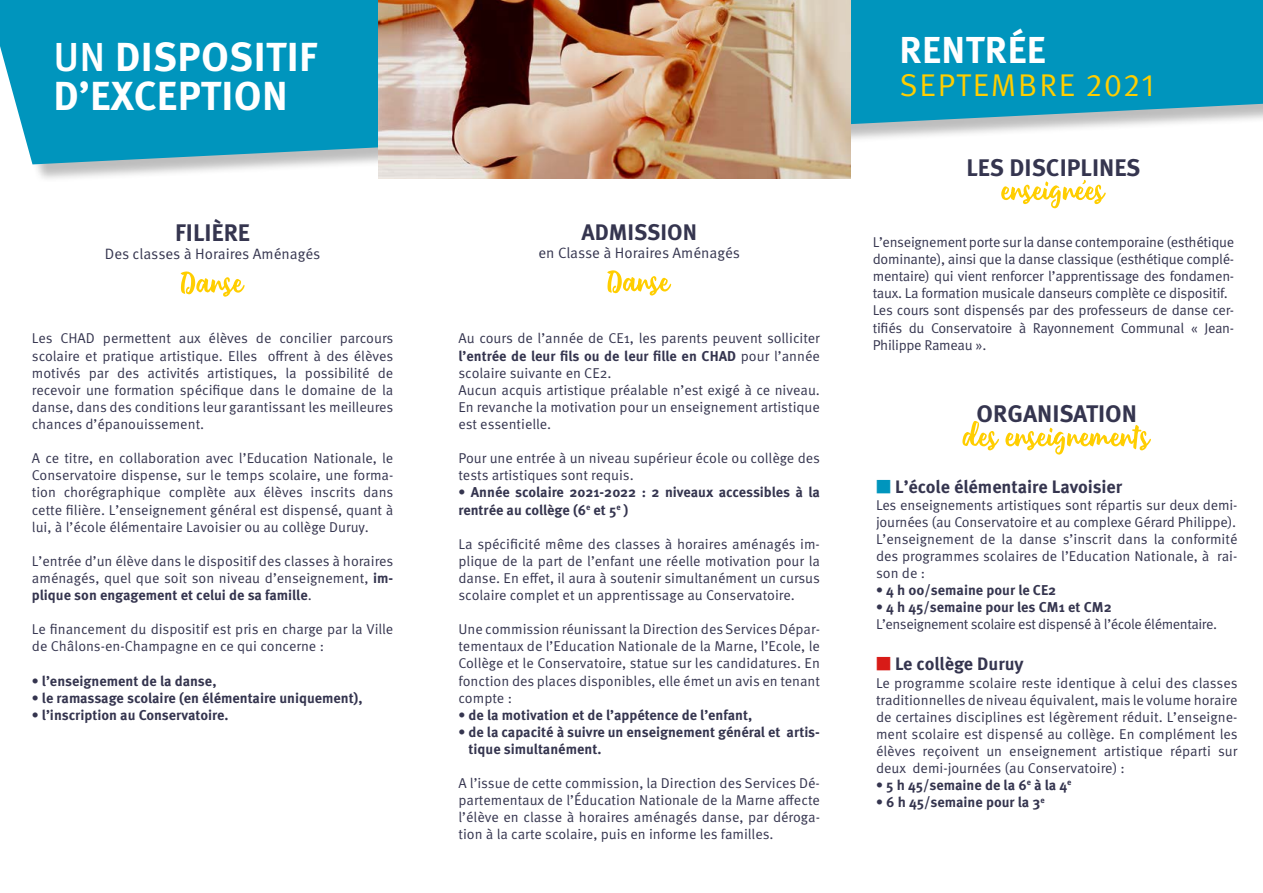
<style>
.page{position:relative;width:1263px;height:893px;background:#fff}
.page>*{position:absolute;margin:0;border:0;box-sizing:border-box;transform-origin:0 0}
.t1{font:700 40.5px/39px "Meta Pro";letter-spacing:.01em;color:#fff}
.t2{font:700 37.5px "Meta Pro";letter-spacing:.01em;color:#fff}
.t3{font:31.5px "Meta Pro";letter-spacing:.06em;color:#ffce00}
.t4{font:700 24px "Meta Pro";color:#35354f}
.t5{font:700 22.5px "Meta Pro";color:#35354f}
.t6{font:700 18px "Meta Pro";color:#35354f}
.t7{font:15px "Meta Pro";color:#35354f}
.t8{font:14.25px/17.1px "Meta Pro";letter-spacing:-.005em;color:#35354f;text-align:justify}
.t9{font:700 14.25px/17.1px "Meta Pro";color:#35354f}
.t10{font:14.25px "Meta Pro";letter-spacing:-.03em;color:#35354f}
.s1{font-weight:500}
.s2{font-weight:700}
.s3{color:#0095bd}
.s4{color:#d81b17}
</style>
<div class="page">
<svg style="left:181px;top:271px;width:64px;height:26px"></svg>
<svg style="left:607px;top:270px;width:65px;height:26px"></svg>
<svg style="left:1001px;top:183px;width:105px;height:25px"></svg>
<svg style="left:962px;top:421px;width:189px;height:34px"></svg>
<div style="left:0;top:0;width:1263px;height:183px;background:#000;opacity:.26"></div>
<svg style="left:0;top:0;width:1263px;height:164px;fill:#0095bd"></svg>
<img style="left:378px;top:0;width:472px;height:179px">
<h1 class="t1" style="left:53px;top:39px;width:265px"><span class="s1">UN</span> DISPOSITIF<br>D’EXCEPTION</h1>
<h3 class="t4" style="left:175px;top:218px;width:76px">FILIÈRE</h3>
<p class="t7" style="left:105px;top:245px;width:217px">Des classes à Horaires Aménagés</p>
<p class="t8" style="left:32px;top:330px;width:363px">Les CHAD permettent aux élèves de concilier parcours scolaire et pratique artistique. Elles offrent à des élèves motivés par des activités artistiques, la possibilité de recevoir une formation spécifique dans le domaine de la danse, dans des conditions leur garantissant les meilleures chances d’épanouissement.</p>
<p class="t8" style="left:32px;top:450px;width:363px">A ce titre, en collaboration avec l’Education Nationale, le Conservatoire dispense, sur le temps scolaire, une forma&shy;tion chorégraphique complète aux élèves inscrits dans cette filière. L’enseignement général est dispensé, quant à lui, à l’école élémentaire Lavoisier ou au collège Duruy.</p>
<p class="t8" style="left:32px;top:553px;width:363px">L’entrée d’un élève dans le dispositif des classes à horaires aménagés, quel que soit son niveau d’enseignement, <span class="s2">im&shy;plique son engagement et celui de sa famille</span>.</p>
<p class="t8" style="left:32px;top:621px;width:363px">Le financement du dispositif est pris en charge par la Ville de Châlons-en-Champagne en ce qui concerne :</p>
<p class="t9" style="left:32px;top:672px;width:186px">• l’enseignement de la danse,</p>
<p class="t9" style="left:32px;top:690px;width:332px">• le ramassage scolaire (en élémentaire uniquement),</p>
<p class="t9" style="left:32px;top:707px;width:198px">• l’inscription au Conservatoire.</p>
<h3 class="t5" style="left:581px;top:218px;width:117px">ADMISSION</h3>
<p class="t7" style="left:538px;top:243px;width:203px">en Classe à Horaires Aménagés</p>
<p class="t8" style="left:458px;top:330px;width:363px;text-align:left">Au cours de l’année de CE1, les parents peuvent solliciter <span class="s2">l’entrée de leur fils ou de leur fille en CHAD</span> pour l’année scolaire suivante en CE2.<br>Aucun acquis artistique préalable n’est exigé à ce niveau.<br>En revanche la motivation pour un enseignement artistique est essentielle.</p>
<p class="t8" style="left:458px;top:450px;width:363px">Pour une entrée à un niveau supérieur école ou collège des tests artistiques sont requis.</p>
<p class="t9" style="left:458px;top:484px;width:363px">• Année scolaire 2021-2022 : 2 niveaux accessibles à la rentrée au collège (6<sup>e</sup> et 5<sup>e</sup> )</p>
<p class="t8" style="left:458px;top:536px;width:363px">La spécificité même des classes à horaires aménagés im&shy;plique de la part de l’enfant une réelle motivation pour la danse. En effet, il aura à soutenir simultanément un cursus scolaire complet et un apprentissage au Conservatoire.</p>
<p class="t8" style="left:458px;top:621px;width:363px">Une commission réunissant la Direction des Services Dépar&shy;tementaux de l’Education Nationale de la Marne, l’Ecole, le Collège et le Conservatoire, statue sur les candidatures. En fonction des places disponibles, elle émet un avis en tenant compte :</p>
<p class="t9" style="left:458px;top:707px;width:295px">• de la motivation et de l’appétence de l’enfant,</p>
<p class="t9" style="left:469px;top:724px;width:353px;text-indent:-10px">• de la capacité à suivre un enseignement général et artis&shy;tique simultanément.</p>
<p class="t8" style="left:458px;top:775px;width:363px">A l’issue de cette commission, la Direction des Services Dé&shy;partementaux de l’Éducation Nationale de la Marne affecte l’élève en classe à horaires aménagés danse, par déroga&shy;tion à la carte scolaire, puis en informe les familles.</p>
<h2 class="t2" style="left:900px;top:26px;width:148px">RENTRÉE</h2>
<h3 class="t3" style="left:899px;top:65px;width:256px">SEPTEMBRE 2021</h3>
<h3 class="t4" style="left:966px;top:152px;width:175px">LES DISCIPLINES</h3>
<p class="t8" style="left:873px;top:234px;width:363px;text-align:left">L’enseignement porte sur la danse contemporaine (esthétique dominante), ainsi que la danse classique (esthétique complé&shy;mentaire) qui vient renforcer l’apprentissage des fondamen&shy;taux. La formation musicale danseurs complète ce dispositif.<br>Les cours sont dispensés par des professeurs de danse cer&shy;tifiés du Conservatoire à Rayonnement Communal « Jean-Philippe Rameau ».</p>
<h3 class="t4" style="left:976px;top:399px;width:162px">ORGANISATION</h3>
<p class="t6" style="left:876px;top:475px;width:248px"><span class="s3">▪</span> L’école élémentaire Lavoisier</p>
<p class="t8" style="left:876px;top:497px;width:363px">Les enseignements artistiques sont répartis sur deux demi&shy;journées (au Conservatoire et au complexe Gérard Philippe).<br>L’enseignement de la danse s’inscrit dans la conformité des programmes scolaires de l’Education Nationale, à rai&shy;son de :</p>
<p class="t9" style="left:876px;top:582px;width:182px">• 4 h 00/semaine pour le CE2</p>
<p class="t9" style="left:876px;top:599px;width:237px">• 4 h 45/semaine pour les CM1 et CM2</p>
<p class="t10" style="left:876px;top:615px;width:343px">L’enseignement scolaire est dispensé à l’école élémentaire.</p>
<p class="t6" style="left:876px;top:653px;width:149px"><span class="s4">▪</span> Le collège Duruy</p>
<p class="t8" style="left:876px;top:674px;width:363px">Le programme scolaire reste identique à celui des classes traditionnelles de niveau équivalent, mais le volume horaire de certaines disciplines est légèrement réduit. L’enseigne&shy;ment scolaire est dispensé au collège. En complément les élèves reçoivent un enseignement artistique réparti sur deux demi-journées (au Conservatoire) :</p>
<p class="t9" style="left:876px;top:777px;width:197px">• 5 h 45/semaine de la 6<sup>e</sup> à la 4<sup>e</sup></p>
<p class="t9" style="left:876px;top:794px;width:170px">• 6 h 45/semaine pour la 3<sup>e</sup></p>
</div>
